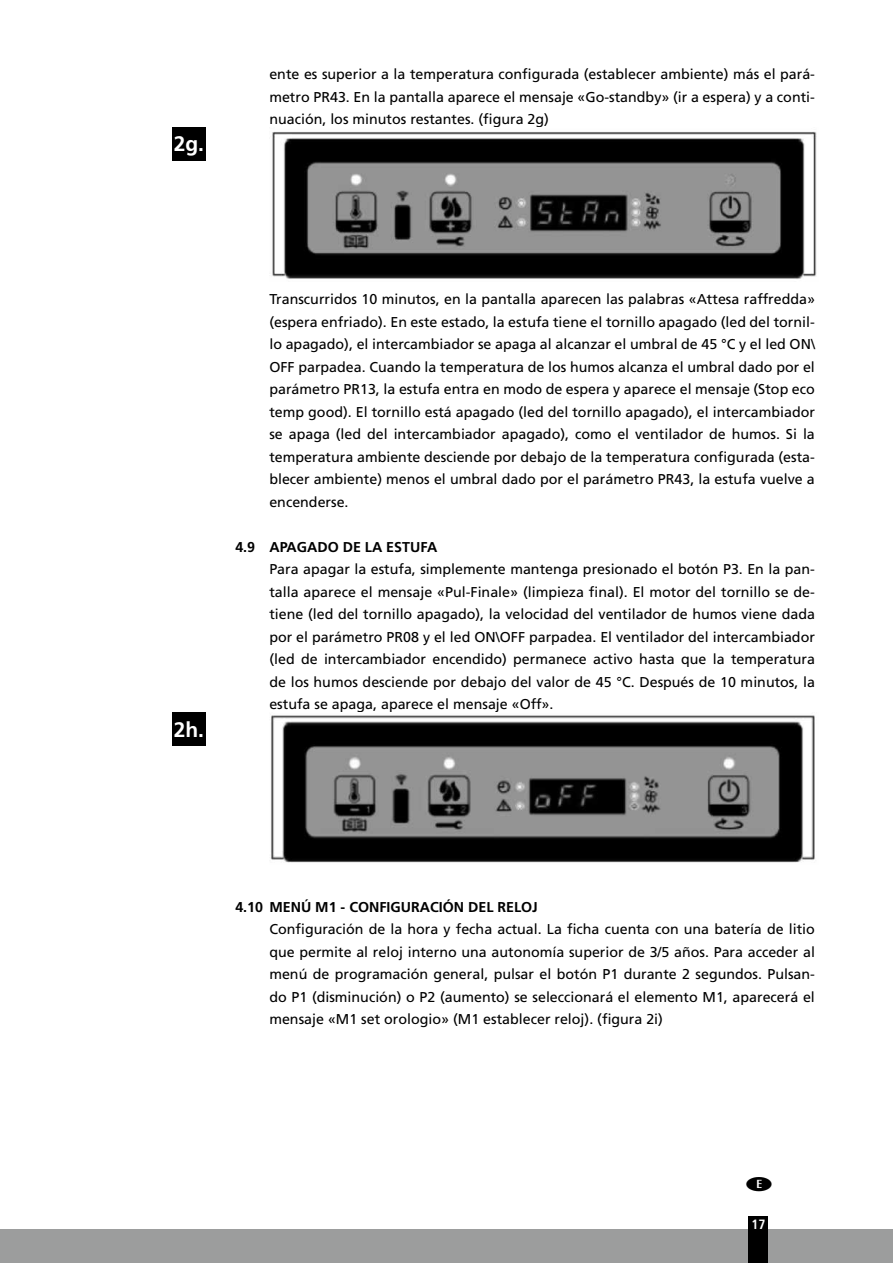
<style>
.page{position:relative;width:893px;height:1263px;background:#fff}
.page>*{position:absolute;margin:0;border:0;box-sizing:border-box;transform-origin:0 0}
.t1{font:700 21px "Frutiger LT Std";color:#fff}
.t2{font:14.25px/22.5px "Frutiger LT Std";color:#000;text-align:justify}
.t3{font:700 14.25px "Frutiger LT Std";color:#000}
.t4{font:700 condensed 13.5px "Frutiger LT Std";color:#fff}
</style>
<div class="page">
<div style="left:0;top:1229px;width:893px;height:34px;background:#9c9d9d"></div>
<div style="left:748px;top:1216px;width:20px;height:47px;background:#000"></div>
<img style="left:272px;top:131px;width:545px;height:148px">
<img style="left:271px;top:715px;width:544px;height:148px">
<div style="left:172px;top:127px;width:34px;height:33px;background:#000"></div>
<div style="left:172px;top:712px;width:34px;height:33px;background:#000"></div>
<h1 class="t1" style="left:174px;top:132px;width:32px">2g.</h1>
<p class="t2" style="left:269px;top:63px;width:547px">ente es superior a la temperatura configurada (establecer ambiente) más el pará&shy;metro PR43. En la pantalla aparece el mensaje «Go-standby» (ir a espera) y a conti&shy;nuación, los minutos restantes. (figura 2g)</p>
<h1 class="t1" style="left:174px;top:717px;width:32px">2h.</h1>
<p class="t2" style="left:269px;top:288px;width:547px">Transcurridos 10 minutos, en la pantalla aparecen las palabras «Attesa raffredda» (espera enfriado). En este estado, la estufa tiene el tornillo apagado (led del tornil&shy;lo apagado), el intercambiador se apaga al alcanzar el umbral de 45 °C y el led ON\ OFF parpadea. Cuando la temperatura de los humos alcanza el umbral dado por el parámetro PR13, la estufa entra en modo de espera y aparece el mensaje (Stop eco temp good). El tornillo está apagado (led del tornillo apagado), el intercambiador se apaga (led del intercambiador apagado), como el ventilador de humos. Si la temperatura ambiente desciende por debajo de la temperatura configurada (esta&shy;blecer ambiente) menos el umbral dado por el parámetro PR43, la estufa vuelve a encenderse.</p>
<p class="t3" style="left:235px;top:538px;width:203px">4.9 APAGADO DE LA ESTUFA</p>
<p class="t2" style="left:269px;top:558px;width:547px">Para apagar la estufa, simplemente mantenga presionado el botón P3. En la pan&shy;talla aparece el mensaje «Pul-Finale» (limpieza final). El motor del tornillo se de&shy;tiene (led del tornillo apagado), la velocidad del ventilador de humos viene dada por el parámetro PR08 y el led ON\OFF parpadea. El ventilador del intercambiador (led de intercambiador encendido) permanece activo hasta que la temperatura de los humos desciende por debajo del valor de 45 °C. Después de 10 minutos, la estufa se apaga, aparece el mensaje «Off».</p>
<p class="t3" style="left:235px;top:898px;width:304px">4.10 MENÚ M1 - CONFIGURACIÓN DEL RELOJ</p>
<p class="t2" style="left:269px;top:918px;width:547px">Configuración de la hora y fecha actual. La ficha cuenta con una batería de litio que permite al reloj interno una autonomía superior de 3/5 años. Para acceder al menú de programación general, pulsar el botón P1 durante 2 segundos. Pulsan&shy;do P1 (disminución) o P2 (aumento) se seleccionará el elemento M1, aparecerá el mensaje «M1 set orologio» (M1 establecer reloj). (figura 2i)</p>
<p class="t4" style="left:751px;top:1216px;width:16px">17</p>
</div>
